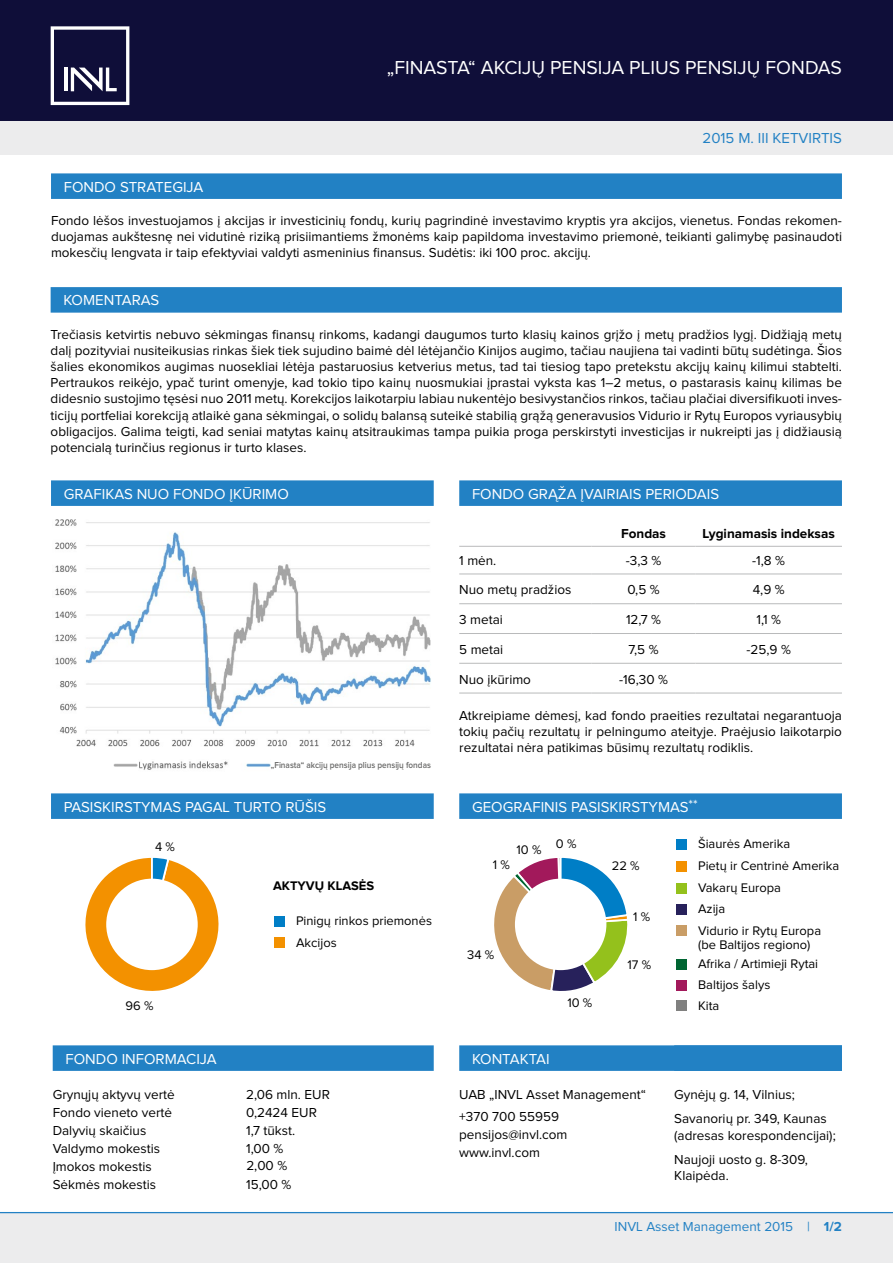
<style>
.page{position:relative;width:893px;height:1263px;background:#fff}
.page>*{position:absolute;margin:0;border:0;box-sizing:border-box;transform-origin:0 0}
.t1{font:19.5px "Proxima Nova";color:#fff}
.t2{font:15px "Proxima Nova";color:#fff}
.t3{font:15px "Proxima Nova";color:#2281c4}
.t4{font:13.5px/16.2px "Proxima Nova";color:#000}
.t5{font:13.5px "Proxima Nova";color:#2281c4}
.t6{font:700 13.5px "Proxima Nova";color:#000}
.t7{font:12.9px/21.1px "Proxima Nova";color:#000}
.t8{font:700 12.9px "Proxima Nova";color:#000}
.t9{font:600 9px "Proxima Nova";color:#6a6a69;scale:.91 1}
.s1{font-weight:700}
</style>
<div class="page">
<div style="left:0;top:117px;width:893px;height:37px;background:#ececed"></div>
<div style="left:0;top:0;width:893px;height:120px;background:#0f0e39"></div>
<div style="left:0;top:1212px;width:893px;height:51px;background:#ececed"></div>
<hr style="left:0;top:1212px;width:893px;height:1px;background:#2281c4">
<svg style="left:51px;top:26px;width:78px;height:79px"></svg>
<div style="left:51px;top:173px;width:791px;height:26px;background:#2281c4"></div>
<div style="left:51px;top:480px;width:383px;height:26px;background:#2281c4"></div>
<div style="left:51px;top:793px;width:383px;height:26px;background:#2281c4"></div>
<div style="left:459px;top:480px;width:383px;height:26px;background:#2281c4"></div>
<div style="left:459px;top:793px;width:383px;height:26px;background:#2281c4"></div>
<div style="left:51px;top:287px;width:791px;height:26px;background:#2281c4"></div>
<div style="left:53px;top:1045px;width:381px;height:26px;background:#2281c4"></div>
<div style="left:459px;top:1045px;width:383px;height:26px;background:#2281c4"></div>
<svg style="left:85px;top:857px;width:134px;height:134px"></svg>
<div style="left:106px;top:879px;width:92px;height:91px;background:#fff;border-radius:50%"></div>
<div style="left:274px;top:915px;width:11px;height:11px;background:#007ec6"></div>
<div style="left:274px;top:937px;width:11px;height:11px;background:#f39100"></div>
<svg style="left:494px;top:857px;width:134px;height:134px"></svg>
<div style="left:515px;top:879px;width:91px;height:91px;background:#fff;border-radius:50%"></div>
<div style="left:676px;top:839px;width:11px;height:10px;background:#007ec6"></div>
<div style="left:676px;top:860px;width:11px;height:11px;background:#f39100"></div>
<div style="left:676px;top:883px;width:11px;height:11px;background:#94c11c"></div>
<div style="left:676px;top:904px;width:11px;height:11px;background:#27215b"></div>
<div style="left:676px;top:925px;width:11px;height:11px;background:#c99d66"></div>
<div style="left:676px;top:958px;width:11px;height:11px;background:#006532"></div>
<div style="left:676px;top:980px;width:11px;height:11px;background:#a2195b"></div>
<div style="left:676px;top:1000px;width:11px;height:11px;background:#80807f"></div>
<hr style="left:459px;top:546px;width:133px;height:1px;background:#b9babb">
<hr style="left:592px;top:546px;width:103px;height:1px;background:#b9babb">
<hr style="left:695px;top:546px;width:147px;height:1px;background:#b9babb">
<hr style="left:459px;top:574px;width:133px;height:1px;background:#b9babb">
<hr style="left:592px;top:574px;width:103px;height:1px;background:#b9babb">
<hr style="left:695px;top:574px;width:147px;height:1px;background:#b9babb">
<hr style="left:459px;top:603px;width:133px;height:1px;background:#b9babb">
<hr style="left:592px;top:603px;width:103px;height:1px;background:#b9babb">
<hr style="left:695px;top:603px;width:147px;height:1px;background:#b9babb">
<hr style="left:459px;top:633px;width:133px;height:1px;background:#b9babb">
<hr style="left:592px;top:633px;width:103px;height:1px;background:#b9babb">
<hr style="left:695px;top:633px;width:147px;height:1px;background:#b9babb">
<hr style="left:459px;top:663px;width:133px;height:1px;background:#b9babb">
<hr style="left:592px;top:663px;width:103px;height:1px;background:#b9babb">
<hr style="left:695px;top:663px;width:147px;height:1px;background:#b9babb">
<hr style="left:459px;top:693px;width:133px;height:1px;background:#b9babb">
<hr style="left:592px;top:693px;width:103px;height:1px;background:#b9babb">
<hr style="left:695px;top:693px;width:147px;height:1px;background:#b9babb">
<img style="left:55px;top:519px;width:376px;height:251px">
<div style="left:271px;top:759px;width:163px;height:13px;background:#fff"></div>
<h1 class="t1" style="left:387px;top:58px;width:457px">„FINASTA“ AKCIJŲ PENSIJA PLIUS PENSIJŲ FONDAS</h1>
<p class="t3" style="left:702px;top:131px;width:141px">2015 M. III KETVIRTIS</p>
<p class="t2" style="left:64px;top:180px;width:141px">FONDO STRATEGIJA</p>
<p class="t4" style="left:51px;top:213px;width:792px;text-align:justify">Fondo lėšos investuojamos į akcijas ir investicinių fondų, kurių pagrindinė investavimo kryptis yra akcijos, vienetus. Fondas rekomen&shy;duojamas aukštesnę nei vidutinė riziką prisiimantiems žmonėms kaip papildoma investavimo priemonė, teikianti galimybę pasinaudoti mokesčių lengvata ir taip efektyviai valdyti asmeninius finansus. Sudėtis: iki 100 proc. akcijų.</p>
<p class="t2" style="left:63px;top:294px;width:97px">KOMENTARAS</p>
<p class="t4" style="left:51px;top:327px;width:793px;text-align:justify">Trečiasis ketvirtis nebuvo sėkmingas finansų rinkoms, kadangi daugumos turto klasių kainos grįžo į metų pradžios lygį. Didžiąją metų dalį pozityviai nusiteikusias rinkas šiek tiek sujudino baimė dėl lėtėjančio Kinijos augimo, tačiau naujiena tai vadinti būtų sudėtinga. Šios šalies ekonomikos augimas nuosekliai lėtėja pastaruosius ketverius metus, tad tai tiesiog tapo pretekstu akcijų kainų kilimui stabtelti.<br>Pertraukos reikėjo, ypač turint omenyje, kad tokio tipo kainų nuosmukiai įprastai vyksta kas 1–2 metus, o pastarasis kainų kilimas be didesnio sustojimo tęsėsi nuo 2011 metų. Korekcijos laikotarpiu labiau nukentėjo besivystančios rinkos, tačiau plačiai diversifikuoti inves&shy;ticijų portfeliai korekciją atlaikė gana sėkmingai, o solidų balansą suteikė stabilią grąžą generavusios Vidurio ir Rytų Europos vyriausybių obligacijos. Galima teigti, kad seniai matytas kainų atsitraukimas tampa puikia proga perskirstyti investicijas ir nukreipti jas į didžiausią potencialą turinčius regionus ir turto klases.</p>
<p class="t2" style="left:64px;top:487px;width:227px">GRAFIKAS NUO FONDO ĮKŪRIMO</p>
<p class="t2" style="left:472px;top:487px;width:249px">FONDO GRĄŽA ĮVAIRIAIS PERIODAIS</p>
<p class="t6" style="left:621px;top:527px;width:46px">Fondas</p>
<p class="t6" style="left:703px;top:527px;width:134px">Lyginamasis indeksas</p>
<p class="t4" style="left:459px;top:553px;width:39px">1 mėn.</p>
<p class="t4" style="left:626px;top:553px;width:37px">-3,3 %</p>
<p class="t4" style="left:752px;top:553px;width:34px">-1,8 %</p>
<p class="t4" style="left:459px;top:582px;width:114px">Nuo metų pradžios</p>
<p class="t4" style="left:627px;top:582px;width:34px">0,5 %</p>
<p class="t4" style="left:753px;top:582px;width:33px">4,9 %</p>
<p class="t4" style="left:459px;top:612px;width:45px">3 metai</p>
<p class="t4" style="left:626px;top:612px;width:37px">12,7 %</p>
<p class="t4" style="left:756px;top:612px;width:26px">1,1 %</p>
<p class="t4" style="left:459px;top:642px;width:46px">5 metai</p>
<p class="t4" style="left:628px;top:642px;width:32px">7,5 %</p>
<p class="t4" style="left:746px;top:642px;width:46px">-25,9 %</p>
<p class="t4" style="left:459px;top:671px;width:73px">Nuo įkūrimo</p>
<p class="t4" style="left:619px;top:671px;width:50px">-16,30 %</p>
<p class="t4" style="left:459px;top:708px;width:384px;text-align:justify">Atkreipiame dėmesį, kad fondo praeities rezultatai negarantuoja tokių pačių rezultatų ir pelningumo ateityje. Praėjusio laikotarpio rezultatai nėra patikimas būsimų rezultatų rodiklis.</p>
<p class="t9" style="left:271px;top:760px;width:177px">„Finasta“ akcijų pensija plius pensijų fondas</p>
<p class="t2" style="left:64px;top:800px;width:264px">PASISKIRSTYMAS PAGAL TURTO RŪŠIS</p>
<p class="t2" style="left:472px;top:800px;width:227px">GEOGRAFINIS PASISKIRSTYMAS<sup>**</sup></p>
<p class="t7" style="left:155px;top:837px;width:21px">4 %</p>
<p class="t7" style="left:517px;top:840px;width:27px">10 %</p>
<p class="t7" style="left:556px;top:834px;width:22px">0 %</p>
<p class="t7" style="left:698px;top:834px;width:94px">Šiaurės Amerika</p>
<p class="t7" style="left:493px;top:855px;width:19px">1 %</p>
<p class="t7" style="left:612px;top:855px;width:29px">22 %</p>
<p class="t7" style="left:698px;top:855px;width:143px">Pietų ir Centrinė Amerika</p>
<p class="t7" style="left:126px;top:995px;width:30px">96 %</p>
<p class="t8" style="left:273px;top:880px;width:103px">AKTYVŲ KLASĖS</p>
<p class="t7" style="left:296px;top:911px;width:137px">Pinigų rinkos priemonės</p>
<p class="t7" style="left:296px;top:932px;width:42px">Akcijos</p>
<p class="t7" style="left:467px;top:944px;width:29px">34 %</p>
<p class="t7" style="left:567px;top:993px;width:27px">10 %</p>
<p class="t7" style="left:633px;top:906px;width:19px">1 %</p>
<p class="t7" style="left:627px;top:955px;width:25px">17 %</p>
<p class="t7" style="left:698px;top:878px;width:124px">Vakarų Europa<br>Azija<br>Vidurio ir Rytų Europa</p>
<p class="t7" style="left:698px;top:935px;width:122px;line-height:19.2px">(be Baltijos regiono)<br>Afrika / Artimieji Rytai</p>
<p class="t7" style="left:698px;top:975px;width:74px;line-height:20.7px">Baltijos šalys<br>Kita</p>
<p class="t2" style="left:65px;top:1052px;width:153px">FONDO INFORMACIJA</p>
<p class="t4" style="left:53px;top:1087px;width:123px">Grynųjų aktyvų vertė</p>
<p class="t4" style="left:246px;top:1087px;width:85px">2,06 mln. EUR</p>
<p class="t4" style="left:53px;top:1105px;width:121px">Fondo vieneto vertė</p>
<p class="t4" style="left:246px;top:1105px;width:72px">0,2424 EUR</p>
<p class="t4" style="left:53px;top:1123px;width:95px">Dalyvių skaičius</p>
<p class="t4" style="left:246px;top:1123px;width:50px">1,7 tūkst.</p>
<p class="t4" style="left:53px;top:1141px;width:109px">Valdymo mokestis</p>
<p class="t4" style="left:246px;top:1141px;width:39px">1,00 %</p>
<p class="t4" style="left:53px;top:1159px;width:100px">Įmokos mokestis</p>
<p class="t4" style="left:246px;top:1158px;width:42px">2,00 %</p>
<p class="t4" style="left:53px;top:1176px;width:105px">Sėkmės mokestis</p>
<p class="t4" style="left:246px;top:1176px;width:47px">15,00 %</p>
<p class="t2" style="left:472px;top:1052px;width:79px">KONTAKTAI</p>
<p class="t4" style="left:459px;top:1084px;width:188px;line-height:22.2px">UAB „INVL Asset Management“ +370 700 55959</p>
<p class="t4" style="left:459px;top:1126px;width:110px;line-height:18px">pensijos@invl.com www.invl.com</p>
<p class="t4" style="left:674px;top:1082px;width:154px;line-height:24.8px">Gynėjų g. 14, Vilnius;<br>Savanorių pr. 349, Kaunas</p>
<p class="t4" style="left:674px;top:1123px;width:163px;line-height:24.8px">(adresas korespondencijai);<br>Naujoji uosto g. 8-309,</p>
<p class="t4" style="left:674px;top:1168px;width:56px">Klaipėda.</p>
<p class="t5" style="left:615px;top:1220px;width:229px">INVL Asset Management 2015 | <span class="s1">1/2</span></p>
</div>
